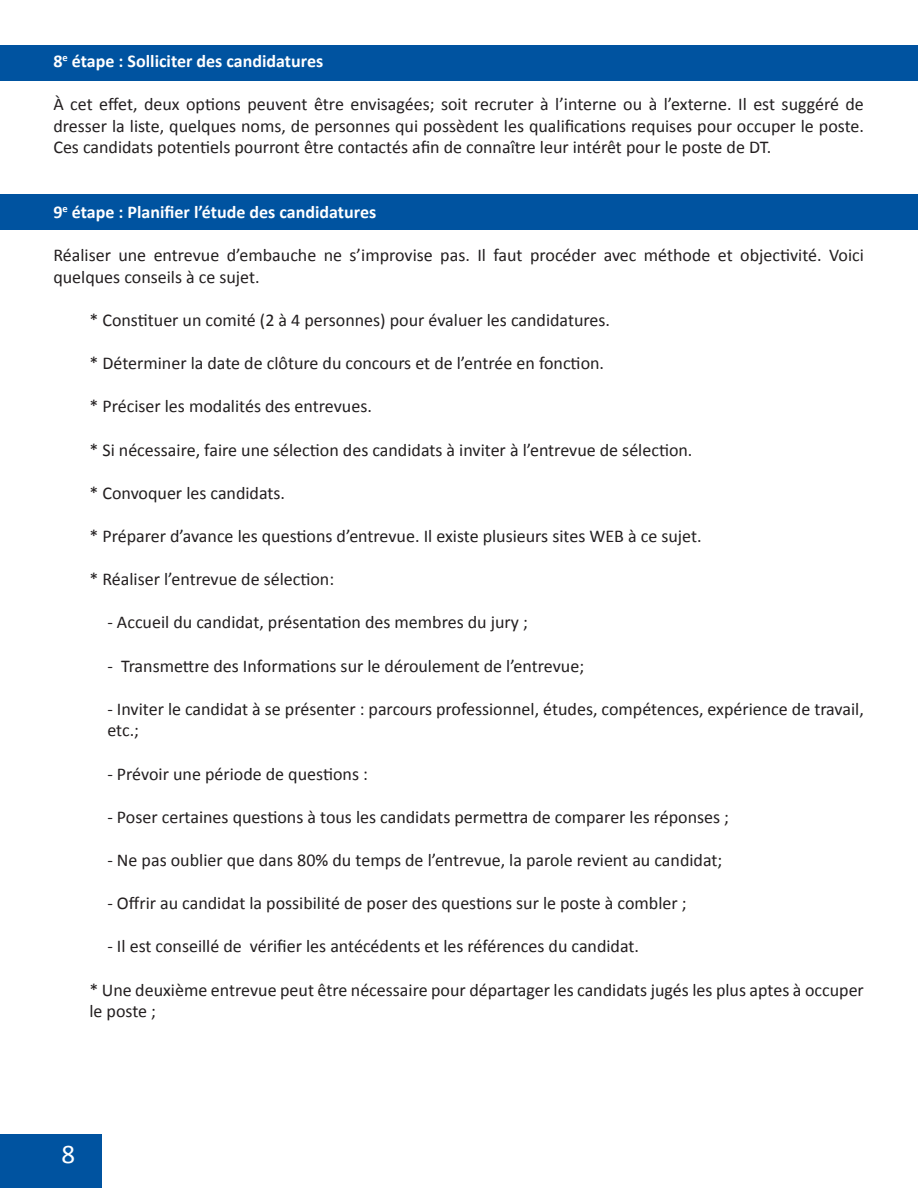
<style>
.page{position:relative;width:918px;height:1188px;background:#fff}
.page>*{position:absolute;margin:0;border:0;box-sizing:border-box;transform-origin:0 0}
.t1{font:27px "Calibri";color:#fff}
.t2{font:18px/21.6px "Calibri";color:#231f20}
.t3{font:700 18px "Calibri";color:#fff}
</style>
<div class="page">
<div style="left:1px;top:1135px;width:101px;height:53px;background:#0053a0"></div>
<div style="left:0;top:194px;width:918px;height:36px;background:#0053a0"></div>
<div style="left:0;top:45px;width:918px;height:36px;background:#0053a0"></div>
<p class="t3" style="left:53px;top:49px;width:271px">8<sup>e</sup> étape : Solliciter des candidatures</p>
<p class="t2" style="left:53px;top:93px;width:812px;text-align:justify">À cet effet, deux options peuvent être envisagées; soit recruter à l’interne ou à l’externe. Il est suggéré de dresser la liste, quelques noms, de personnes qui possèdent les qualifications requises pour occuper le poste.<br>Ces candidats potentiels pourront être contactés afin de connaître leur intérêt pour le poste de DT.</p>
<p class="t3" style="left:53px;top:201px;width:324px">9<sup>e</sup> étape : Planifier l’étude des candidatures</p>
<p class="t2" style="left:53px;top:245px;width:812px">Réaliser une entrevue d’embauche ne s’improvise pas. Il faut procéder avec méthode et objectivité. Voici quelques conseils à ce sujet.</p>
<p class="t2" style="left:89px;top:309px;width:522px">* Constituer un comité (2 à 4 personnes) pour évaluer les candidatures.</p>
<p class="t2" style="left:89px;top:353px;width:516px">* Déterminer la date de clôture du concours et de l’entrée en fonction.</p>
<p class="t2" style="left:89px;top:396px;width:284px">* Préciser les modalités des entrevues.</p>
<p class="t2" style="left:89px;top:439px;width:605px">* Si nécessaire, faire une sélection des candidats à inviter à l’entrevue de sélection.</p>
<p class="t2" style="left:89px;top:482px;width:197px">* Convoquer les candidats.</p>
<p class="t2" style="left:89px;top:525px;width:614px">* Préparer d’avance les questions d’entrevue. Il existe plusieurs sites WEB à ce sujet.</p>
<p class="t2" style="left:89px;top:569px;width:246px">* Réaliser l’entrevue de sélection:</p>
<p class="t2" style="left:107px;top:612px;width:422px">- Accueil du candidat, présentation des membres du jury ;</p>
<p class="t2" style="left:107px;top:655px;width:478px">- Transmettre des Informations sur le déroulement de l’entrevue;</p>
<p class="t2" style="left:107px;top:698px;width:758px">- Inviter le candidat à se présenter : parcours professionnel, études, compétences, expérience de travail, etc.;</p>
<p class="t2" style="left:107px;top:763px;width:262px">- Prévoir une période de questions :</p>
<p class="t2" style="left:107px;top:806px;width:623px">- Poser certaines questions à tous les candidats permettra de comparer les réponses ;</p>
<p class="t2" style="left:107px;top:849px;width:616px">- Ne pas oublier que dans 80% du temps de l’entrevue, la parole revient au candidat;</p>
<p class="t2" style="left:107px;top:893px;width:581px">- Offrir au candidat la possibilité de poser des questions sur le poste à combler ;</p>
<p class="t2" style="left:107px;top:936px;width:533px">- Il est conseillé de vérifier les antécédents et les références du candidat.</p>
<p class="t2" style="left:89px;top:979px;width:776px">* Une deuxième entrevue peut être nécessaire pour départager les candidats jugés les plus aptes à occuper le poste ;</p>
<h1 class="t1" style="left:62px;top:1136px;width:15px">8</h1>
</div>
